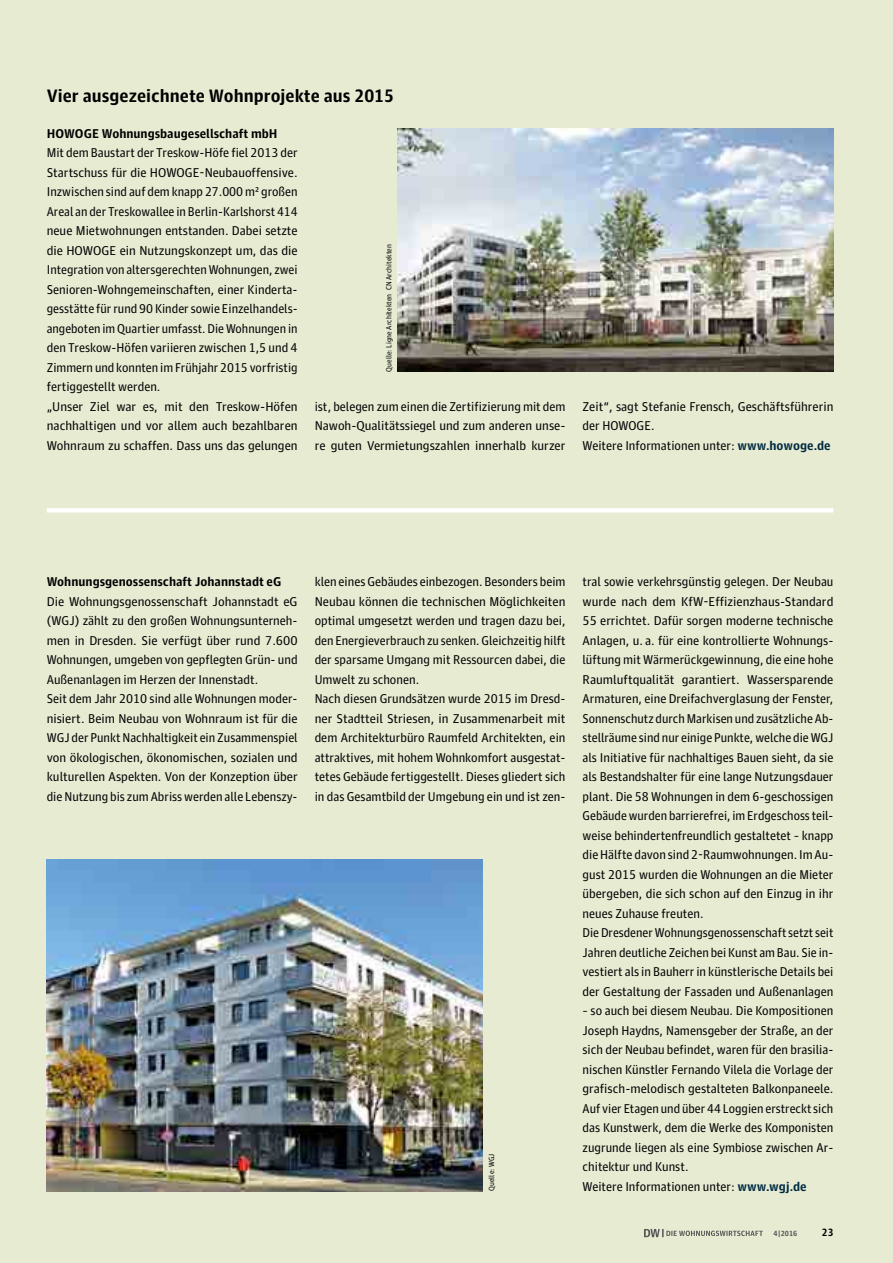
<style>
.page{position:relative;width:893px;height:1263px;background:#e6ebd2}
.page>*{position:absolute;margin:0;border:0;box-sizing:border-box;transform-origin:0 0}
.t1{font:700 18px "Guardian Agate Sans 1";color:#000}
.t2{font:12.75px/19.5px "Guardian Agate Sans 1";color:#000}
.t3{font:700 12.75px "Guardian Agate Sans 1";color:#000}
.t4{font:700 10.5px "Guardian Agate Sans 1";color:#000}
.t5{font:7.5px "Guardian Agate Sans 1";color:#000}
.t6{font:700 7.5px "Guardian Agate Sans 1";color:#565655}
.s1{font-weight:700;color:#002a41}
</style>
<div class="page">
<svg style="left:644px;top:1229px;width:119px;height:8px"></svg>
<img style="left:398px;top:129px;width:435px;height:243px">
<div style="left:47px;top:508px;width:786px;height:5px;background:#fff"></div>
<img style="left:47px;top:859px;width:436px;height:332px">
<h1 class="t1" style="left:47px;top:84px;width:349px">Vier ausgezeichnete Wohnprojekte aus 2015</h1>
<p class="t3" style="left:47px;top:124px;width:232px">HOWOGE Wohnungsbaugesellschaft mbH</p>
<p class="t2" style="left:47px;top:142px;width:252px">Mit dem Baustart der Treskow-Höfe fiel 2013 der Startschuss für die HOWOGE-Neubauoffensive.<br>Inzwischen sind auf dem knapp 27.000 m2 großen Areal an der Treskowallee in Berlin-Karlshorst 414 neue Mietwohnungen entstanden. Dabei setzte die HOWOGE ein Nutzungskonzept um, das die Integration von altersgerechten Wohnungen, zwei Senioren-Wohngemeinschaften, einer Kinderta&shy;gesstätte für rund 90 Kinder sowie Einzelhandels&shy;angeboten im Quartier umfasst. Die Wohnungen in den Treskow-Höfen variieren zwischen 1,5 und 4<br>Zimmern und konnten im Frühjahr 2015 vorfristig fertiggestellt werden.<br>„Unser Ziel war es, mit den Treskow-Höfen nachhaltigen und vor allem auch bezahlbaren Wohnraum zu schaffen. Dass uns das gelungen</p>
<p class="t5" style="left:384px;top:372px;width:129px;rotate:-90deg">Quelle: Ligne Architekten CN Architekten</p>
<p class="t2" style="left:315px;top:395px;width:252px;text-align:justify">ist, belegen zum einen die Zertifizierung mit dem Nawoh-Qualitätssiegel und zum anderen unse&shy;re guten Vermietungszahlen innerhalb kurzer</p>
<p class="t2" style="left:583px;top:395px;width:252px">Zeit“, sagt Stefanie Frensch, Geschäftsführerin der HOWOGE.<br>Weitere Informationen unter: <span class="s1">www.howoge.de</span></p>
<p class="t3" style="left:47px;top:573px;width:236px">Wohnungsgenossenschaft Johannstadt eG</p>
<p class="t2" style="left:47px;top:590px;width:252px">Die Wohnungsgenossenschaft Johannstadt eG (WGJ) zählt zu den großen Wohnungsunterneh&shy;men in Dresden. Sie verfügt über rund 7.600<br>Wohnungen, umgeben von gepflegten Grün- und Außenanlagen im Herzen der Innenstadt.<br>Seit dem Jahr 2010 sind alle Wohnungen moder&shy;nisiert. Beim Neubau von Wohnraum ist für die WGJ der Punkt Nachhaltigkeit ein Zusammenspiel von ökologischen, ökonomischen, sozialen und kulturellen Aspekten. Von der Konzeption über die Nutzung bis zum Abriss werden alle Lebenszy-</p>
<p class="t2" style="left:315px;top:571px;width:252px">klen eines Gebäudes einbezogen. Besonders beim Neubau können die technischen Möglichkeiten optimal umgesetzt werden und tragen dazu bei, den Energieverbrauch zu senken. Gleichzeitig hilft der sparsame Umgang mit Ressourcen dabei, die Umwelt zu schonen.<br>Nach diesen Grundsätzen wurde 2015 im Dresd&shy;ner Stadtteil Striesen, in Zusammenarbeit mit dem Architekturbüro Raumfeld Architekten, ein attraktives, mit hohem Wohnkomfort ausgestat&shy;tetes Gebäude fertiggestellt. Dieses gliedert sich in das Gesamtbild der Umgebung ein und ist zen-</p>
<p class="t2" style="left:583px;top:571px;width:252px">tral sowie verkehrsgünstig gelegen. Der Neubau wurde nach dem KfW-Effizienzhaus-Standard 55 errichtet. Dafür sorgen moderne technische Anlagen, u. a. für eine kontrollierte Wohnungs&shy;lüftung mit Wärmerückgewinnung, die eine hohe Raumluftqualität garantiert. Wassersparende Armaturen, eine Dreifachverglasung der Fenster, Sonnenschutz durch Markisen und zusätzliche Ab&shy;stellräume sind nur einige Punkte, welche die WGJ als Initiative für nachhaltiges Bauen sieht, da sie als Bestandshalter für eine lange Nutzungsdauer plant. Die 58 Wohnungen in dem 6-geschossigen Gebäude wurden barrierefrei, im Erdgeschoss teil&shy;weise behindertenfreundlich gestaltetet – knapp die Hälfte davon sind 2-Raumwohnungen. Im Au&shy;gust 2015 wurden die Wohnungen an die Mieter übergeben, die sich schon auf den Einzug in ihr neues Zuhause freuten.<br>Die Dresdener Wohnungsgenossenschaft setzt seit Jahren deutliche Zeichen bei Kunst am Bau. Sie in&shy;vestiert als in Bauherr in künstlerische Details bei der Gestaltung der Fassaden und Außenanlagen</p>
<p class="t2" style="left:583px;top:1000px;width:252px;text-align:justify">– so auch bei diesem Neubau. Die Kompositionen Joseph Haydns, Namensgeber der Straße, an der sich der Neubau befindet, waren für den brasilia&shy;nischen Künstler Fernando Vilela die Vorlage der grafisch-melodisch gestalteten Balkonpaneele.<br>Auf vier Etagen und über 44 Loggien erstreckt sich das Kunstwerk, dem die Werke des Komponisten zugrunde liegen als eine Symbiose zwischen Ar&shy;chitektur und Kunst.</p>
<p class="t5" style="left:486px;top:1191px;width:39px;rotate:-90deg">Quelle: WGJ</p>
<p class="t2" style="left:583px;top:1175px;width:226px">Weitere Informationen unter: <span class="s1">www.wgj.de</span></p>
<p class="t6" style="left:774px;top:1228px;width:25px">4 | 2016</p>
<p class="t4" style="left:822px;top:1225px;width:13px">23</p>
</div>
